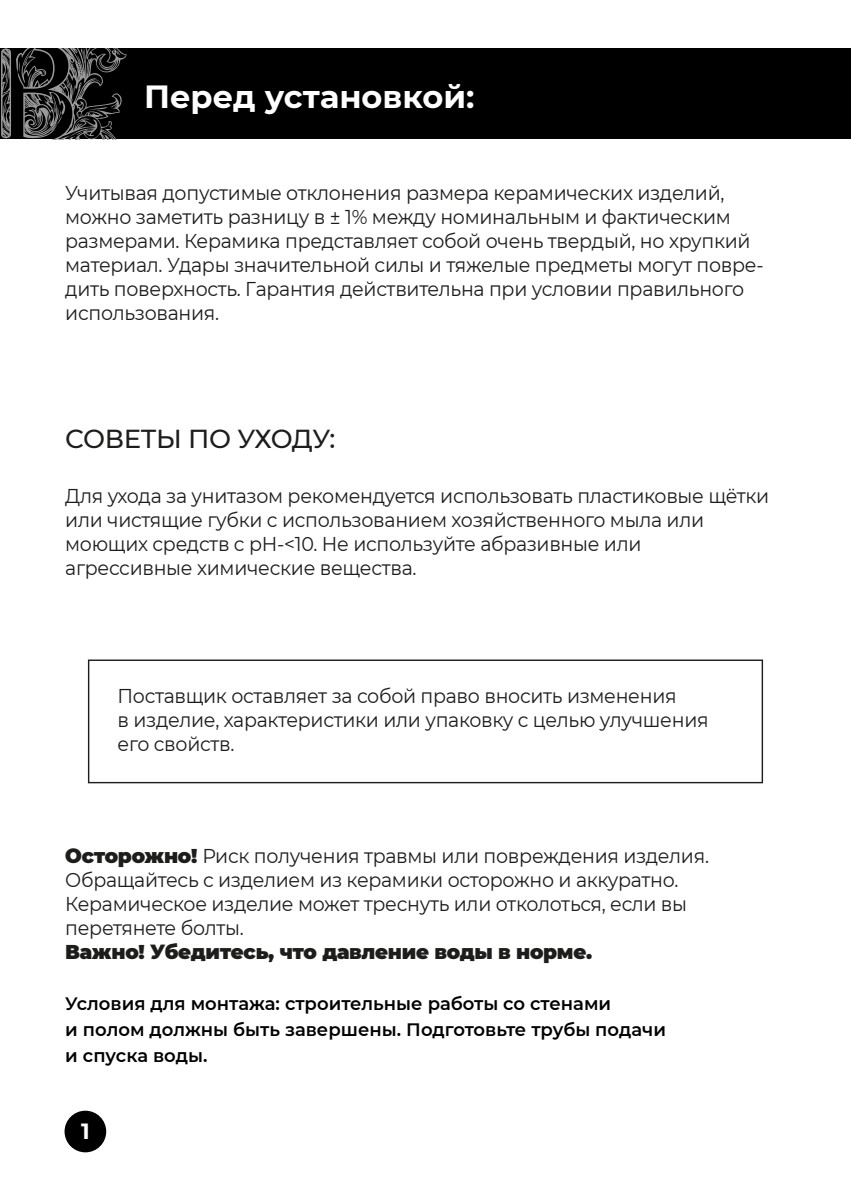
<style>
.page{position:relative;width:851px;height:1191px;background:#fff}
.page>*{position:absolute;margin:0;border:0;box-sizing:border-box;transform-origin:0 0}
.t1{font:700 32px "Montserrat";color:#fff}
.t2{font:500 26px "Montserrat";letter-spacing:-.015em;color:#1d1d1b}
.t3{font:700 22px "Montserrat";color:#fff}
.t4{font:20px/24px "Montserrat";letter-spacing:-.015em;color:#1d1d1b;scale:.95 1}
.t5{font:900 20px "Montserrat";letter-spacing:-.015em;color:#1d1d1b}
.t6{font:600 18px/26px "Montserrat";color:#000}
.s1{font-weight:900}
</style>
<div class="page">
<div style="left:0;top:49px;width:850px;height:90px;background:#000"></div>
<div style="left:65px;top:1111px;width:40px;height:40px;background:#000;border-radius:50%"></div>
<div style="left:65px;top:1110px;width:41px;height:42px;border:1px solid #000;border-radius:50%"></div>
<div style="left:88px;top:659px;width:675px;height:124px;border:1px solid #1d1d1b"></div>
<svg style="left:1px;top:49px;width:126px;height:91px"></svg>
<h1 class="t1" style="left:144px;top:73px;width:332px">Перед установкой:</h1>
<p class="t4" style="left:65px;top:181px;width:736px">Учитывая допустимые отклонения размера керамических изделий, можно заметить разницу в ± 1% между номинальным и фактическим размерами. Керамика представляет собой очень твердый, но хрупкий материал. Удары значительной силы и тяжелые предметы могут повре&shy;дить поверхность. Гарантия действительна при условии правильного использования.</p>
<h2 class="t2" style="left:65px;top:420px;width:271px">СОВЕТЫ ПО УХОДУ:</h2>
<p class="t4" style="left:65px;top:483px;width:742px">Для ухода за унитазом рекомендуется использовать пластиковые щётки или чистящие губки с использованием хозяйственного мыла или моющих средств с рН-&lt;10. Не используйте абразивные или агрессивные химические вещества.</p>
<p class="t4" style="left:118px;top:683px;width:623px">Поставщик оставляет за собой право вносить изменения<br>в изделие, характеристики или упаковку с целью улучшения его свойств.</p>
<p class="t4" style="left:65px;top:843px;width:679px"><span class="s1">Осторожно!</span> Риск получения травмы или повреждения изделия.<br>Обращайтесь с изделием из керамики осторожно и аккуратно.<br>Керамическое изделие может треснуть или отколоться, если вы перетянете болты.</p>
<p class="t5" style="left:65px;top:937px;width:528px">Важно! Убедитесь, что давление воды в норме.</p>
<p class="t6" style="left:65px;top:990px;width:602px">Условия для монтажа: строительные работы со стенами<br>и полом должны быть завершены. Подготовьте трубы подачи и спуска воды.</p>
<p class="t3" style="left:81px;top:1115px;width:10px">1</p>
</div>
